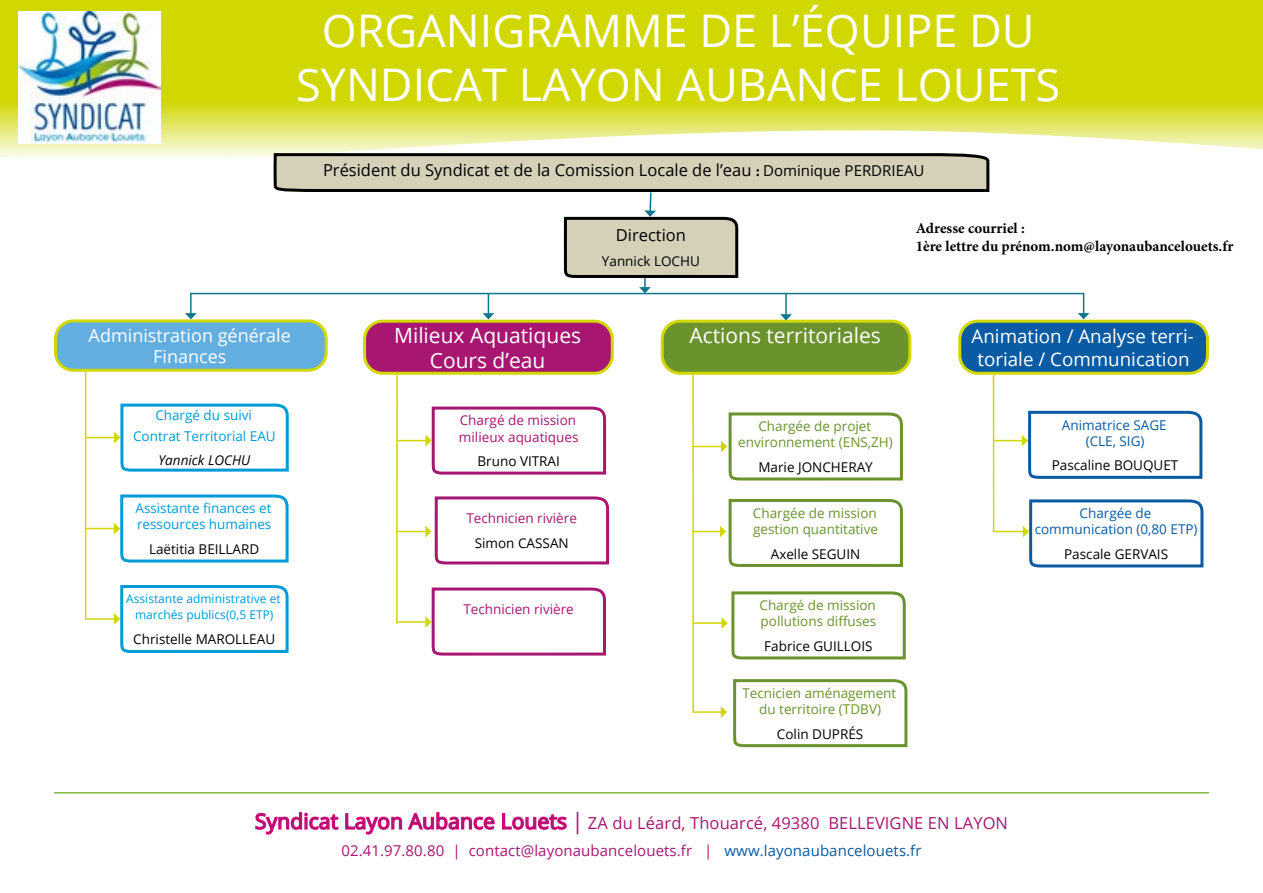
<style>
.page{position:relative;width:1263px;height:893px;background:#fff}
.page>*{position:absolute;margin:0;border:0;box-sizing:border-box;transform-origin:0 0}
.t1{font:45px/54px "Open Sans";color:#fff;text-align:center}
.t2{font:21px/25.2px "Open Sans";color:#fff;text-align:center}
.t3{font:18.75px/22.5px "Open Sans";color:#fff;text-align:center}
.t4{font:18px/21.6px "Open Sans";color:#fff;text-align:center}
.t5{font:16.5px "Open Sans";color:#000}
.t6{font:16.5px "Open Sans";letter-spacing:.005em;color:#a71771}
.t7{font:15px "Open Sans";letter-spacing:.005em;color:#a71771}
.t8{font:700 15px/18px "Minion Pro";color:#000}
.t9{font:13.5px "Open Sans";color:#000}
.t10{font:13.5px/16.2px "Open Sans";color:#6a932e}
.t11{font:13.5px/20.4px "Open Sans";color:#019bd7;text-align:center}
.t12{font:13.5px/16.2px "Open Sans";color:#a71771}
.t13{font:13.5px/16.2px "Open Sans";color:#0a5ba3;text-align:center}
.t14{font:italic 13.5px "Open Sans";color:#000}
.t15{font:12px/16.2px "Open Sans";color:#019bd7;text-align:center}
.s1{font-family:"Minion Pro";font-weight:700}
.s2{font-size:15px}
.s3{font-size:21px;color:#e6007d}
.s4{font-size:22.5px}
.s5{color:#0a5ba3}
</style>
<div class="page">
<svg style="left:0;top:0;width:1263px;height:159px;fill:#d1d700"></svg>
<hr style="left:54px;top:792px;width:1155px;height:1px;background:#84ba3d">
<div style="left:365px;top:321px;width:247px;height:52px;background:#a71771;border-radius:18px"></div>
<div style="left:363px;top:320px;width:251px;height:55px;border:3px solid #d1d702;border-radius:18px"></div>
<div style="left:960px;top:321px;width:247px;height:52px;background:#0a5ba3;border-radius:18px"></div>
<div style="left:958px;top:320px;width:251px;height:55px;border:3px solid #d1d702;border-radius:18px"></div>
<div style="left:662px;top:321px;width:248px;height:52px;background:#6a932e;border-radius:18px"></div>
<div style="left:661px;top:320px;width:250px;height:55px;border:3px solid #d1d702;border-radius:18px"></div>
<hr style="left:692px;top:374px;width:2px;height:338px;background:#d1d702">
<hr style="left:191px;top:293px;width:892px;height:1px;background:#0e778b">
<svg style="left:1078px;top:293px;width:11px;height:26px"></svg>
<svg style="left:692px;top:497px;width:211px;height:71px"></svg>
<hr style="left:693px;top:622px;width:29px;height:2px;background:#d1d702">
<svg style="left:721px;top:591px;width:185px;height:69px"></svg>
<hr style="left:396px;top:375px;width:2px;height:249px;background:#d1d702">
<svg style="left:397px;top:495px;width:213px;height:71px"></svg>
<hr style="left:397px;top:621px;width:29px;height:2px;background:#d1d702">
<svg style="left:425px;top:587px;width:181px;height:69px"></svg>
<svg style="left:398px;top:406px;width:209px;height:69px"></svg>
<hr style="left:993px;top:374px;width:1px;height:157px;background:#d1d702">
<svg style="left:994px;top:409px;width:209px;height:71px"></svg>
<hr style="left:993px;top:531px;width:30px;height:1px;background:#d1d702">
<svg style="left:1023px;top:499px;width:181px;height:69px"></svg>
<div style="left:119px;top:0;width:171px;height:89px;background:#d1d700"></div>
<div style="left:56px;top:321px;width:270px;height:49px;background:#63aee0;border-radius:18px"></div>
<div style="left:54px;top:319px;width:274px;height:53px;border:3px solid #d1d702;border-radius:18px"></div>
<svg style="left:120px;top:585px;width:169px;height:68px"></svg>
<svg style="left:119px;top:89px;width:171px;height:474px"></svg>
<hr style="left:85px;top:372px;width:1px;height:248px;background:#d1d702">
<svg style="left:86px;top:523px;width:34px;height:11px"></svg>
<hr style="left:86px;top:618px;width:29px;height:2px;background:#d1d702">
<svg style="left:114px;top:613px;width:6px;height:12px"></svg>
<svg style="left:86px;top:432px;width:34px;height:11px"></svg>
<hr style="left:190px;top:293px;width:2px;height:21px;background:#0e778b">
<svg style="left:185px;top:313px;width:12px;height:6px"></svg>
<svg style="left:272px;top:152px;width:719px;height:168px"></svg>
<svg style="left:693px;top:411px;width:210px;height:71px"></svg>
<hr style="left:692px;top:711px;width:29px;height:2px;background:#d1d702">
<svg style="left:721px;top:679px;width:187px;height:69px"></svg>
<img style="left:18px;top:11px;width:142px;height:132px">
<h1 class="t1" style="left:296px;top:2px;width:766px">ORGANIGRAMME DE L’ÉQUIPE DU<br>SYNDICAT LAYON AUBANCE LOUETS</h1>
<p class="t5" style="left:323px;top:159px;width:603px">Président du Syndicat et de la Comission Locale de l’eau <span class="s1">:</span> <span class="s2">Dominique PERDRIEAU</span></p>
<h3 class="t4" style="left:89px;top:324px;width:204px">Administration générale<br>Finances</h3>
<p class="t11" style="left:133px;top:405px;width:144px">Chargé du suivi<br>Contrat Territorial EAU</p>
<p class="t14" style="left:158px;top:451px;width:93px">Yannick LOCHU</p>
<p class="t11" style="left:135px;top:500px;width:138px;line-height:16.2px;text-align:left">Assistante finances et ressources humaines</p>
<p class="t9" style="left:149px;top:540px;width:112px">Laëtitia BEILLARD</p>
<p class="t15" style="left:126px;top:590px;width:156px">Assistante administrative et marchés publics(0,5 ETP)</p>
<p class="t9" style="left:133px;top:630px;width:143px">Christelle MAROLLEAU</p>
<p class="t5" style="left:616px;top:224px;width:72px">Direction</p>
<p class="t9" style="left:602px;top:252px;width:99px">Yannick LOCHU</p>
<p class="t8" style="left:916px;top:219px;width:319px">Adresse courriel :<br>1ère lettre du prénom.nom@layonaubancelouets.fr</p>
<h2 class="t2" style="left:394px;top:322px;width:189px">Milieux Aquatiques<br>Cours d’eau</h2>
<h3 class="t3" style="left:971px;top:325px;width:224px">Animation / Analyse terri&shy;toriale / Communication</h3>
<h2 class="t2" style="left:689px;top:322px;width:193px">Actions territoriales</h2>
<p class="t12" style="left:459px;top:412px;width:121px">Chargé de mission milieux aquatiques</p>
<p class="t9" style="left:477px;top:452px;width:84px">Bruno VITRAI</p>
<p class="t12" style="left:466px;top:510px;width:112px">Technicien rivière</p>
<p class="t9" style="left:475px;top:534px;width:95px">Simon CASSAN</p>
<p class="t12" style="left:463px;top:601px;width:112px">Technicien rivière</p>
<p class="t10" style="left:738px;top:418px;width:156px;text-align:center">Chargée de projet environnement (ENS,ZH)</p>
<p class="t9" style="left:758px;top:458px;width:116px">Marie JONCHERAY</p>
<p class="t10" style="left:753px;top:504px;width:127px">Chargée de mission gestion quantitative</p>
<p class="t9" style="left:771px;top:544px;width:91px">Axelle SEGUIN</p>
<p class="t10" style="left:759px;top:597px;width:118px">Chargé de mission pollutions diffuses</p>
<p class="t9" style="left:764px;top:637px;width:110px">Fabrice GUILLOIS</p>
<p class="t10" style="left:742px;top:684px;width:155px;text-align:center">Tecnicien aménagement du territoire (TDBV)</p>
<p class="t9" style="left:777px;top:725px;width:88px">Colin DUPRÉS</p>
<p class="t13" style="left:1062px;top:416px;width:106px">Animatrice SAGE (CLE, SIG)</p>
<p class="t9" style="left:1052px;top:456px;width:128px">Pascaline BOUQUET</p>
<p class="t13" style="left:1035px;top:505px;width:164px">Chargée de communication (0,80 ETP)</p>
<p class="t9" style="left:1064px;top:545px;width:105px">Pascale GERVAIS</p>
<p class="t6" style="left:255px;top:811px;width:755px"><span class="s3">Syndicat Layon Aubance Louets</span> <span class="s4">|</span> ZA du Léard, Thouarcé, 49380 BELLEVIGNE EN LAYON</p>
<p class="t7" style="left:341px;top:840px;width:582px">02.41.97.80.80 | contact@layonaubancelouets.fr | <span class="s5">www.layonaubancelouets.fr</span></p>
</div>
